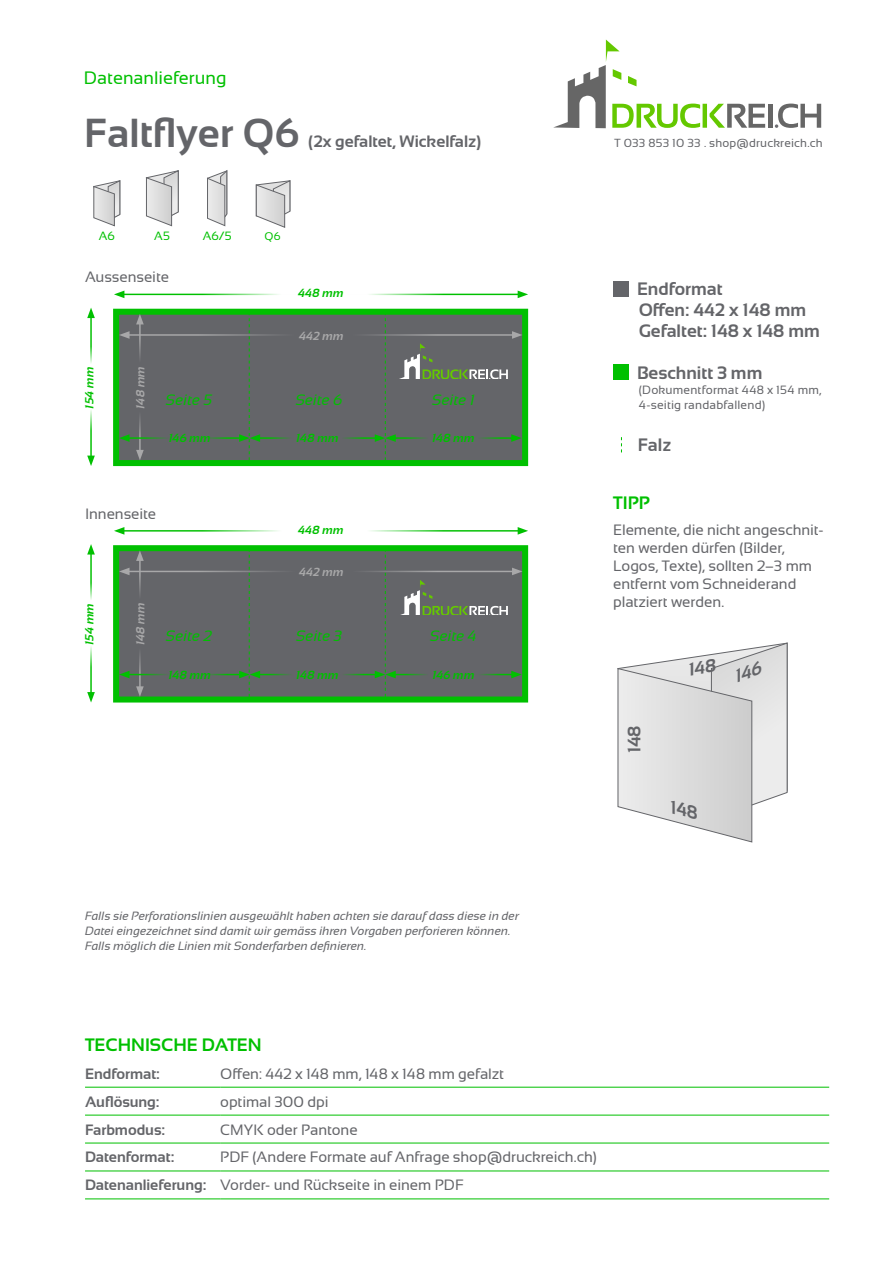
<style>
.page{position:relative;width:893px;height:1263px;background:#fff}
.page>*{position:absolute;margin:0;border:0;box-sizing:border-box;transform-origin:0 0}
.t1{font:700 40.5px "Sansation";color:#646569}
.t2{font:700 18px/21px "Sansation";color:#646569}
.t3{font:700 18px "Sansation";color:#00c000}
.t4{font:18px "Sansation";color:#00c000}
.t5{font:700 16.5px "Sansation";color:#646569}
.t6{font:15px/18px "Sansation";letter-spacing:-.005em;color:#646569}
.t7{font:700 15px "Sansation";letter-spacing:-.005em;color:#646569}
.t8{font:italic 15px "Sansation";letter-spacing:.005em;color:#00c000}
.t9{font:italic 12px/15px "Sansation";letter-spacing:.005em;color:#646569}
.t10{font:12px/15px "Sansation";letter-spacing:.015em;color:#646569}
.t11{font:12px "Sansation";color:#00c000}
.t12{font:italic 700 11.85px "Sansation";letter-spacing:.015em;color:#00c000}
.t13{font:italic 700 11.85px "Sansation";letter-spacing:.005em;color:#a8a8a9}
.t14{font:11.7px "Sansation";letter-spacing:.015em;color:#646569}
.t15{font:11.1px "Sansation";color:#00c000}
.s1{font-weight:700}
</style>
<div class="page">
<svg style="left:553px;top:40px;width:212px;height:88px"></svg>
<div style="left:768px;top:104px;width:5px;height:24px;background:#666"></div>
<svg style="left:775px;top:104px;width:46px;height:24px"></svg>
<svg style="left:85px;top:1086px;width:744px;height:85px"></svg>
<hr style="left:85px;top:1087px;width:135px;height:1px;background:#00c000">
<hr style="left:220px;top:1087px;width:609px;height:1px;background:#00c000">
<hr style="left:85px;top:1115px;width:135px;height:1px;background:#00c000">
<hr style="left:220px;top:1115px;width:609px;height:1px;background:#00c000">
<hr style="left:85px;top:1143px;width:135px;height:1px;background:#00c000">
<hr style="left:220px;top:1143px;width:609px;height:1px;background:#00c000">
<hr style="left:85px;top:1171px;width:135px;height:1px;background:#00c000">
<hr style="left:220px;top:1171px;width:609px;height:1px;background:#00c000">
<hr style="left:85px;top:1198px;width:135px;height:1px;background:#00c000">
<hr style="left:220px;top:1198px;width:609px;height:1px;background:#00c000">
<div style="left:613px;top:281px;width:16px;height:16px;background:#646569"></div>
<div style="left:613px;top:364px;width:16px;height:16px;background:#00c000"></div>
<div style="left:113px;top:309px;width:415px;height:157px;background:#646569;border:6px solid #00c000"></div>
<div style="left:113px;top:545px;width:415px;height:157px;background:#646569;border:6px solid #00c000"></div>
<hr style="left:139px;top:410px;width:2px;height:42px;background:#a8a8a9">
<svg style="left:136px;top:450px;width:8px;height:10px"></svg>
<hr style="left:139px;top:646px;width:2px;height:43px;background:#a8a8a9">
<svg style="left:136px;top:686px;width:8px;height:11px"></svg>
<hr style="left:139px;top:322px;width:2px;height:42px;background:#a8a8a9">
<svg style="left:136px;top:314px;width:8px;height:10px"></svg>
<hr style="left:139px;top:559px;width:2px;height:42px;background:#a8a8a9">
<svg style="left:136px;top:550px;width:8px;height:11px"></svg>
<hr style="left:122px;top:294px;width:174px;height:1px;background:#00c000">
<svg style="left:114px;top:291px;width:10px;height:7px"></svg>
<hr style="left:347px;top:294px;width:173px;height:1px;background:#00c000">
<svg style="left:518px;top:291px;width:10px;height:7px"></svg>
<hr style="left:122px;top:530px;width:174px;height:2px;background:#00c000">
<svg style="left:114px;top:527px;width:10px;height:8px"></svg>
<hr style="left:347px;top:530px;width:173px;height:2px;background:#00c000">
<svg style="left:518px;top:527px;width:10px;height:8px"></svg>
<hr style="left:90px;top:406px;width:2px;height:52px;background:#00c000">
<svg style="left:87px;top:456px;width:8px;height:10px"></svg>
<hr style="left:90px;top:643px;width:2px;height:51px;background:#00c000">
<svg style="left:87px;top:692px;width:8px;height:10px"></svg>
<hr style="left:90px;top:316px;width:2px;height:51px;background:#00c000">
<svg style="left:87px;top:308px;width:8px;height:10px"></svg>
<hr style="left:90px;top:552px;width:2px;height:52px;background:#00c000">
<svg style="left:87px;top:544px;width:8px;height:10px"></svg>
<hr style="left:127px;top:334px;width:171px;height:2px;background:#a8a8a9">
<svg style="left:119px;top:331px;width:11px;height:8px"></svg>
<hr style="left:127px;top:571px;width:171px;height:1px;background:#a8a8a9">
<svg style="left:119px;top:568px;width:11px;height:7px"></svg>
<hr style="left:344px;top:334px;width:170px;height:2px;background:#a8a8a9">
<hr style="left:344px;top:571px;width:170px;height:1px;background:#a8a8a9">
<hr style="left:127px;top:437px;width:43px;height:2px;background:#00c000">
<svg style="left:119px;top:434px;width:11px;height:8px"></svg>
<hr style="left:203px;top:437px;width:38px;height:2px;background:#00c000">
<hr style="left:258px;top:437px;width:35px;height:2px;background:#00c000">
<svg style="left:239px;top:312px;width:21px;height:148px"></svg>
<hr style="left:339px;top:437px;width:38px;height:2px;background:#00c000">
<svg style="left:375px;top:312px;width:147px;height:148px"></svg>
<hr style="left:127px;top:674px;width:43px;height:1px;background:#00c000">
<svg style="left:119px;top:671px;width:11px;height:7px"></svg>
<hr style="left:203px;top:674px;width:38px;height:1px;background:#00c000">
<hr style="left:258px;top:674px;width:35px;height:1px;background:#00c000">
<svg style="left:239px;top:549px;width:21px;height:148px"></svg>
<hr style="left:339px;top:674px;width:38px;height:1px;background:#00c000">
<svg style="left:375px;top:549px;width:147px;height:148px"></svg>
<svg style="left:207px;top:170px;width:20px;height:56px"></svg>
<svg style="left:93px;top:180px;width:27px;height:46px"></svg>
<svg style="left:146px;top:170px;width:33px;height:56px"></svg>
<svg style="left:256px;top:180px;width:34px;height:48px"></svg>
<svg style="left:617px;top:642px;width:171px;height:201px"></svg>
<p class="t4" style="left:84px;top:68px;width:144px">Datenanlieferung</p>
<h1 class="t1" style="left:84px;top:110px;width:217px">Faltflyer Q6</h1>
<p class="t5" style="left:308px;top:132px;width:175px">(2x gefaltet, Wickelfalz)</p>
<p class="t11" style="left:99px;top:229px;width:18px">A6</p>
<p class="t11" style="left:154px;top:229px;width:17px">A5</p>
<p class="t11" style="left:203px;top:229px;width:31px">A6/5</p>
<p class="t15" style="left:264px;top:230px;width:18px">Q6</p>
<p class="t6" style="left:85px;top:268px;width:85px">Aussenseite</p>
<p class="t12" style="left:298px;top:286px;width:47px">448 mm</p>
<p class="t12" style="left:83px;top:408px;width:43px;rotate:-90deg">154 mm</p>
<p class="t13" style="left:134px;top:409px;width:44px;rotate:-90deg">148 mm</p>
<p class="t8" style="left:166px;top:391px;width:48px">Seite 5</p>
<p class="t13" style="left:299px;top:329px;width:46px">442 mm</p>
<p class="t8" style="left:296px;top:391px;width:49px">Seite 6</p>
<p class="t8" style="left:432px;top:391px;width:44px">Seite 1</p>
<p class="t12" style="left:169px;top:432px;width:44px">146 mm</p>
<p class="t12" style="left:296px;top:432px;width:44px">148 mm</p>
<p class="t12" style="left:432px;top:432px;width:44px">148 mm</p>
<p class="t6" style="left:85px;top:505px;width:73px">Innenseite</p>
<p class="t12" style="left:298px;top:523px;width:47px">448 mm</p>
<p class="t12" style="left:83px;top:645px;width:43px;rotate:-90deg">154 mm</p>
<p class="t13" style="left:134px;top:645px;width:44px;rotate:-90deg">148 mm</p>
<p class="t8" style="left:166px;top:628px;width:48px">Seite 2</p>
<p class="t13" style="left:299px;top:565px;width:46px">442 mm</p>
<p class="t8" style="left:296px;top:628px;width:48px">Seite 3</p>
<p class="t8" style="left:430px;top:628px;width:48px">Seite 4</p>
<p class="t12" style="left:169px;top:668px;width:44px">148 mm</p>
<p class="t12" style="left:296px;top:668px;width:44px">148 mm</p>
<p class="t12" style="left:432px;top:668px;width:44px">146 mm</p>
<p class="t14" style="left:614px;top:136px;width:210px">T 033 853 10 33 . shop@druckreich.ch</p>
<p class="t2" style="left:637px;top:278px;width:184px">Endformat<br>Offen: 442 x 148 mm<br>Gefaltet: 148 x 148 mm</p>
<p class="t2" style="left:637px;top:362px;width:127px">Beschnitt 3 mm</p>
<p class="t10" style="left:639px;top:382px;width:184px">(Dokumentformat 448 x 154 mm,<br>4-seitig randabfallend)</p>
<p class="t2" style="left:638px;top:435px;width:35px">Falz</p>
<p class="t3" style="left:613px;top:493px;width:38px">TIPP</p>
<p class="t6" style="left:613px;top:521px;width:212px">Elemente, die nicht angeschnit&shy;ten werden dürfen (Bilder,<br>Logos, Texte), sollten 2–3 mm entfernt vom Schneiderand platziert werden.</p>
<p class="t2" style="left:624px;top:753px;width:30px;rotate:-90deg">148</p>
<p class="t9" style="left:85px;top:909px;width:436px">Falls sie Perforationslinien ausgewählt haben achten sie darauf dass diese in der<br>Datei eingezeichnet sind damit wir gemäss ihren Vorgaben perforieren können.<br>Falls möglich die Linien mit Sonderfarben definieren.</p>
<p class="t3" style="left:85px;top:1034px;width:178px">TECHNISCHE DATEN</p>
<p class="t7" style="left:85px;top:1065px;width:76px">Endformat:</p>
<p class="t6" style="left:220px;top:1064px;width:285px">Offen: 442 x 148 mm, 148 x 148 mm gefalzt</p>
<p class="t7" style="left:85px;top:1093px;width:76px">Auflösung:</p>
<p class="t6" style="left:220px;top:1092px;width:110px">optimal 300 dpi</p>
<p class="t7" style="left:85px;top:1121px;width:82px">Farbmodus:</p>
<p class="t6" style="left:220px;top:1120px;width:139px">CMYK oder Pantone</p>
<p class="t7" style="left:85px;top:1149px;width:91px">Datenformat:</p>
<p class="t6" style="left:85px;top:1143px;width:513px;line-height:27.9px;text-indent:135px">PDF (Andere Formate auf Anfrage shop@druckreich.ch)<br><span class="s1">Datenanlieferung:</span> Vorder- und Rückseite in einem PDF</p>
</div>
